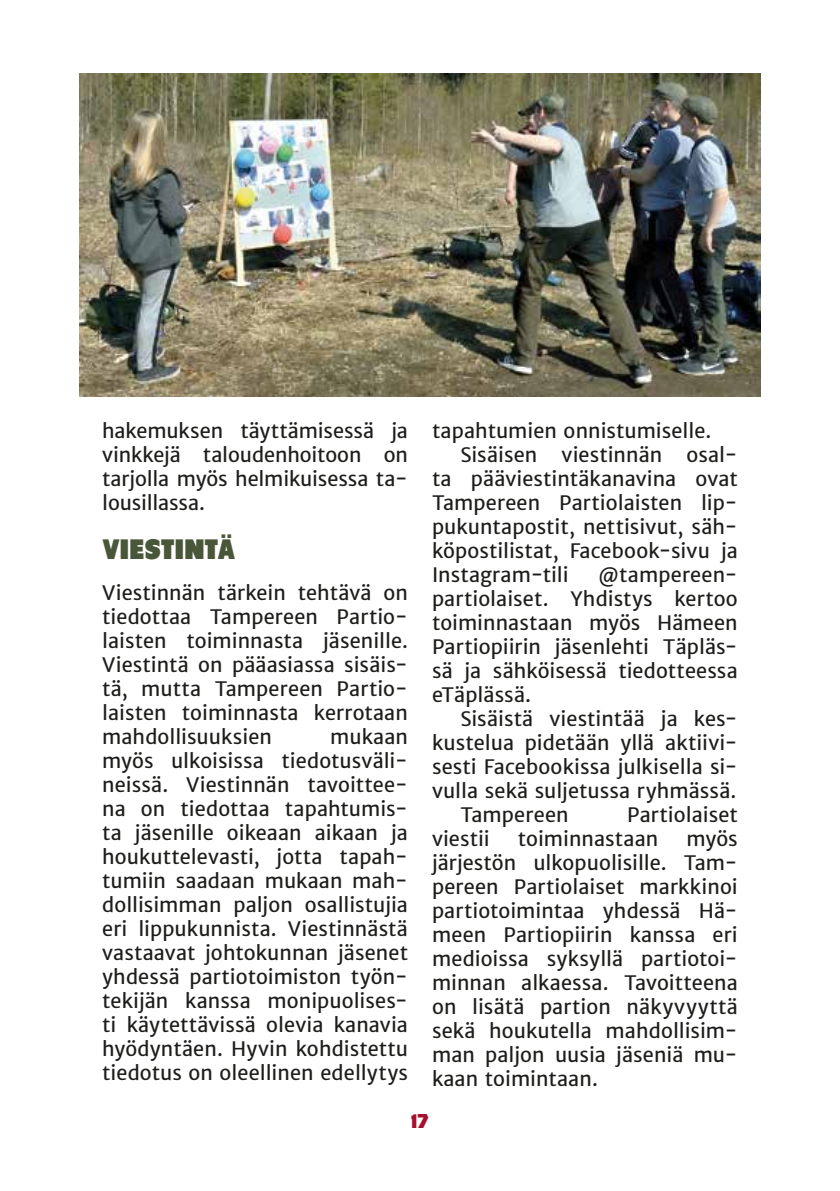
<style>
.page{position:relative;width:840px;height:1191px;background:#fff}
.page>*{position:absolute;margin:0;border:0;box-sizing:border-box;transform-origin:0 0}
.t1{font:28px "Tondu Beta";letter-spacing:.015em;color:#495738}
.t2{font:20px/24px "Merriweather Sans";letter-spacing:.005em;color:#1d1d1b;text-align:justify}
.t3{font:20px "Tondu Beta";color:#a5102d}
</style>
<div class="page">
<img style="left:79px;top:74px;width:681px;height:323px">
<p class="t2" style="left:102px;top:419px;width:307px">hakemuksen täyttämisessä ja vinkkejä taloudenhoitoon on tarjolla myös helmikuisessa ta&shy;lousillassa.</p>
<h1 class="t1" style="left:102px;top:532px;width:135px">VIESTINTÄ</h1>
<p class="t2" style="left:102px;top:581px;width:307px">Viestinnän tärkein tehtävä on tiedottaa Tampereen Partio&shy;laisten toiminnasta jäsenille.<br>Viestintä on pääasiassa sisäis&shy;tä, mutta Tampereen Partio&shy;laisten toiminnasta kerrotaan mahdollisuuksien</p>
<p class="t2" style="left:102px;top:725px;width:307px;text-indent:228px">mukaan myös ulkoisissa tiedotusväli&shy;neissä. Viestinnän tavoittee&shy;na on tiedottaa tapahtumis&shy;ta jäsenille oikeaan aikaan ja houkuttelevasti, jotta tapah&shy;tumiin saadaan mukaan mah&shy;dollisimman paljon osallistujia eri lippukunnista. Viestinnästä vastaavat johtokunnan jäsenet yhdessä partiotoimiston työn&shy;tekijän kanssa monipuolises&shy;ti käytettävissä olevia kanavia hyödyntäen. Hyvin kohdistettu tiedotus on oleellinen edellytys</p>
<p class="t2" style="left:432px;top:419px;width:281px">tapahtumien onnistumiselle.</p>
<p class="t2" style="left:460px;top:443px;width:279px">Sisäisen viestinnän osal-</p>
<p class="t2" style="left:432px;top:467px;width:307px">ta pääviestintäkanavina ovat</p>
<p class="t2" style="left:432px;top:491px;width:307px">Tampereen Partiolaisten lip-</p>
<p class="t2" style="left:432px;top:515px;width:307px">pukuntapostit, nettisivut, säh-</p>
<p class="t2" style="left:432px;top:539px;width:307px">köpostilistat, Facebook-sivu ja</p>
<p class="t2" style="left:432px;top:563px;width:138px">Instagram-tili</p>
<p class="t2" style="left:432px;top:563px;width:307px;text-indent:166px">@tampereen&shy;partiolaiset. Yhdistys kertoo toiminnastaan myös Hämeen Partiopiirin jäsenlehti Täpläs&shy;sä ja sähköisessä tiedotteessa eTäplässä.</p>
<p class="t2" style="left:460px;top:707px;width:279px">Sisäistä viestintää ja kes-</p>
<p class="t2" style="left:432px;top:731px;width:307px">kustelua pidetään yllä aktiivi-</p>
<p class="t2" style="left:432px;top:755px;width:307px">sesti Facebookissa julkisella si-</p>
<p class="t2" style="left:432px;top:779px;width:306px">vulla sekä suljetussa ryhmässä.</p>
<p class="t2" style="left:460px;top:803px;width:110px">Tampereen</p>
<p class="t2" style="left:626px;top:803px;width:112px">Partiolaiset</p>
<p class="t2" style="left:432px;top:827px;width:59px">viestii</p>
<p class="t2" style="left:517px;top:827px;width:142px">toiminnastaan</p>
<p class="t2" style="left:432px;top:827px;width:307px;text-indent:254px">myös järjestön ulkopuolisille. Tam&shy;pereen Partiolaiset markkinoi partiotoimintaa yhdessä Hä&shy;meen Partiopiirin kanssa eri medioissa syksyllä partiotoi&shy;minnan alkaessa. Tavoitteena on lisätä partion näkyvyyttä sekä houkutella mahdollisim&shy;man paljon uusia jäseniä mu&shy;kaan toimintaan.</p>
<p class="t3" style="left:411px;top:1109px;width:19px">17</p>
</div>
